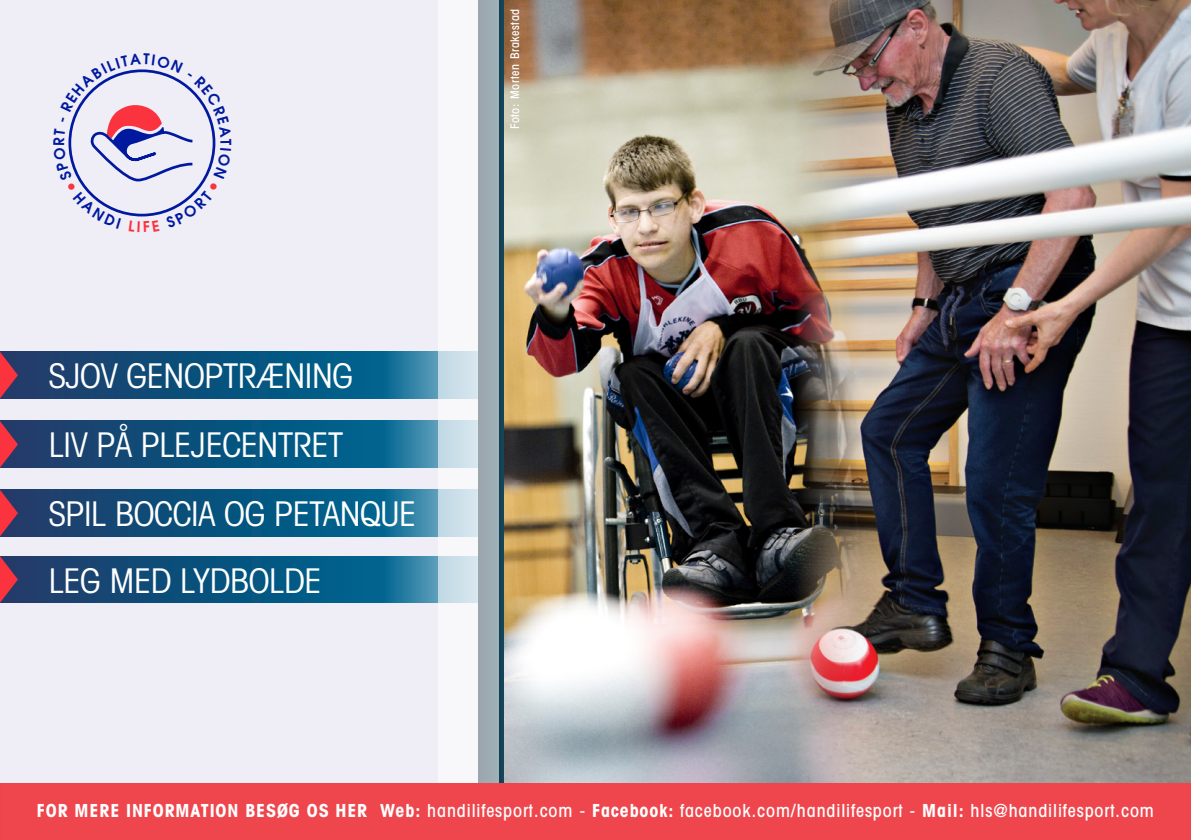
<style>
.page{position:relative;width:1191px;height:840px;background:#fff}
.page>*{position:absolute;margin:0;border:0;box-sizing:border-box;transform-origin:0 0}
.t1{font:condensed 34px "Avant Garde";letter-spacing:-.01em;color:#fff}
.t2{font:500 condensed 18px "Avant Garde";letter-spacing:.05em;color:#fff}
.t3{font:500 condensed 12px "Avant Garde";letter-spacing:.05em;color:#fff}
.s1{font-weight:700}
</style>
<div class="page">
<div style="left:0;top:0;width:493px;height:839px;background:#efeef6"></div>
<img style="left:876px;top:0;width:315px;height:782px">
<svg style="left:18px;top:351px;width:420px;height:47px;background:#105580"></svg>
<svg style="left:0;top:420px;width:438px;height:47px;background:#105681"></svg>
<svg style="left:18px;top:489px;width:420px;height:46px;background:#105681"></svg>
<svg style="left:18px;top:556px;width:420px;height:46px;background:#105681"></svg>
<svg style="left:0;top:556px;width:18px;height:46px"></svg>
<svg style="left:0;top:489px;width:18px;height:47px"></svg>
<svg style="left:0;top:421px;width:18px;height:46px"></svg>
<svg style="left:0;top:351px;width:18px;height:47px"></svg>
<div style="left:478px;top:0;width:27px;height:821px;background:#144355"></div>
<svg style="left:438px;top:0;width:61px;height:782px"></svg>
<img style="left:505px;top:0;width:371px;height:782px">
<div style="left:0;top:782px;width:1191px;height:57px;background:#ef464d"></div>
<svg style="left:68px;top:69px;width:148px;height:148px"></svg>
<p class="t1" style="left:49px;top:355px;width:306px">SJOV GENOPTRÆNING</p>
<p class="t1" style="left:49px;top:424px;width:296px">LIV PÅ PLEJECENTRET</p>
<p class="t1" style="left:49px;top:492px;width:369px">SPIL BOCCIA OG PETANQUE</p>
<p class="t1" style="left:49px;top:559px;width:274px">LEG MED LYDBOLDE</p>
<p class="t3" style="left:507px;top:129px;width:122px;rotate:-90deg">Foto: Morten Brakestad</p>
<p class="t2" style="left:37px;top:798px;width:1118px"><span class="s1">FOR MERE INFORMATION BESØG OS HER Web:</span> handilifesport.com - <span class="s1">Facebook:</span> facebook.com/handilifesport - <span class="s1">Mail:</span> hls@handilifesport.com</p>
</div>
